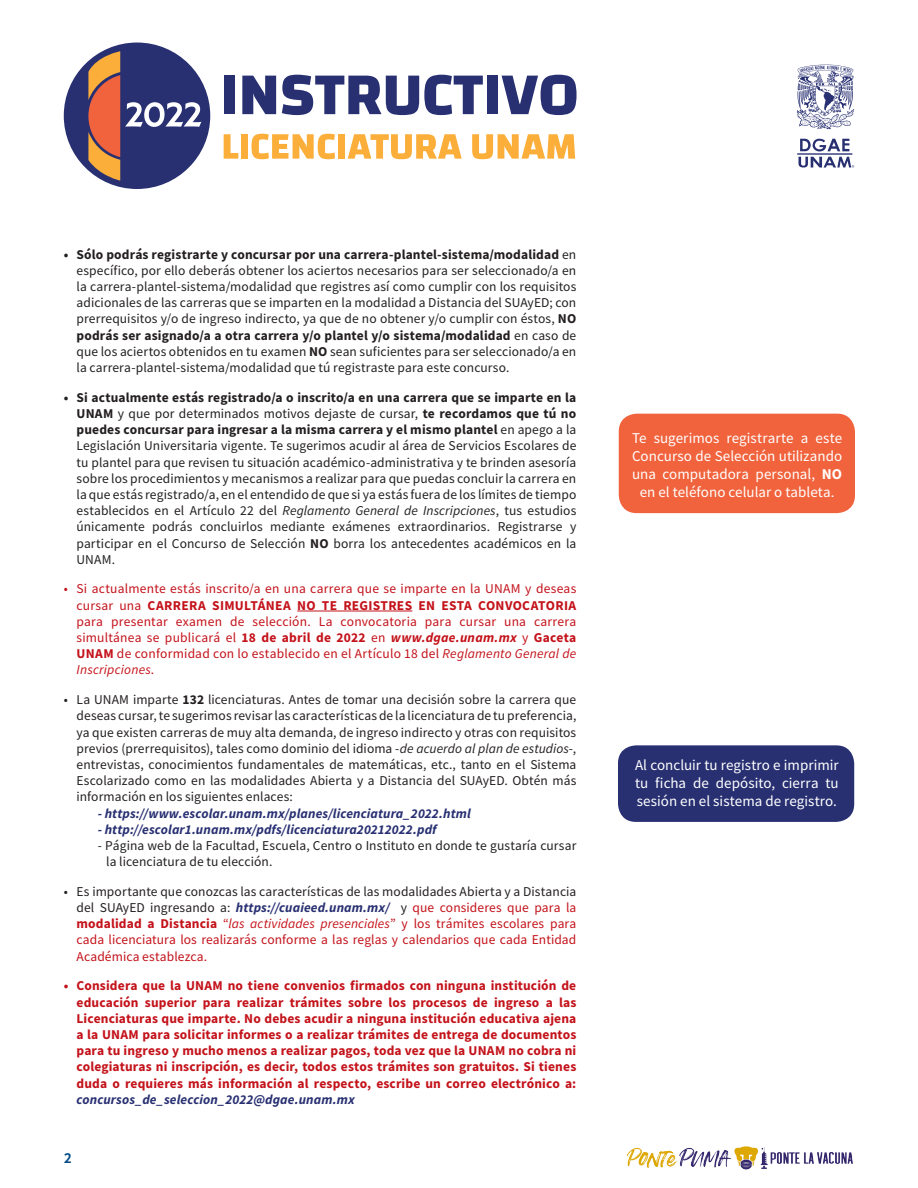
<style>
.page{position:relative;width:918px;height:1188px;background:#fff}
.page>*{position:absolute;margin:0;border:0;box-sizing:border-box;transform-origin:0 0}
.t1{font:15px/18px "Source Sans Pro";letter-spacing:.005em;color:#fff;text-align:right}
.t2{font:700 15px "Gandhi Sans";color:#054d87}
.t3{font:13.5px/16.2px "Source Sans Pro";letter-spacing:.01em;color:#231f20;text-align:justify}
.t4{font:700 13.5px/16.2px "Source Sans Pro";letter-spacing:.01em;color:#c4121a}
.t5{font:13.5px/16.2px "Source Sans Pro";letter-spacing:.015em;color:#c4121a}
.t6{font:700 13.5px "Source Sans Pro";letter-spacing:.01em;color:#231f20}
.t7{font:italic 700 13.5px "Source Sans Pro";letter-spacing:.01em;color:#283072}
.t8{font:700 13.5px "Source Sans Pro";letter-spacing:.03em;color:#c4121a}
.s1{font-weight:400}
.s2{font-weight:700}
.s3{font-style:italic}
.s4{font-weight:700;font-style:italic}
.s5{color:#231f20}
.s6{font-weight:700;font-style:italic;color:#283072}
.s7{font-style:italic;color:#283072}
</style>
<div class="page">
<div style="left:224px;top:76px;width:11px;height:38px;background:#283072"></div>
<svg style="left:242px;top:76px;width:34px;height:38px"></svg>
<svg style="left:282px;top:75px;width:201px;height:40px"></svg>
<div style="left:487px;top:76px;width:11px;height:38px;background:#283072"></div>
<svg style="left:502px;top:75px;width:75px;height:40px"></svg>
<svg style="left:224px;top:134px;width:14px;height:25px"></svg>
<div style="left:241px;top:134px;width:7px;height:25px;background:#fbae39"></div>
<svg style="left:252px;top:134px;width:83px;height:25px"></svg>
<div style="left:338px;top:134px;width:7px;height:25px;background:#fbae39"></div>
<svg style="left:348px;top:134px;width:114px;height:25px"></svg>
<svg style="left:472px;top:134px;width:103px;height:25px"></svg>
<div style="left:64px;top:43px;width:146px;height:146px;background:#283072;border-radius:50%"></div>
<svg style="left:88px;top:51px;width:113px;height:130px"></svg>
<hr style="left:797px;top:153px;width:55px;height:2px;background:#283072">
<svg style="left:798px;top:139px;width:56px;height:29px"></svg>
<svg style="left:797px;top:65px;width:57px;height:64px"></svg>
<img style="left:627px;top:1146px;width:226px;height:23px">
<hr style="left:297px;top:611px;width:115px;height:1px;background:#c4121a">
<div style="left:618px;top:745px;width:236px;height:77px;background:#283072;border-radius:18px"></div>
<div style="left:619px;top:414px;width:236px;height:99px;background:#f1633d;border-radius:18px"></div>
<p class="t6" style="left:64px;top:245px;width:6px">•</p>
<p class="t6" style="left:64px;top:388px;width:6px">•</p>
<p class="t5" style="left:64px;top:581px;width:6px">•</p>
<p class="t3" style="left:64px;top:691px;width:6px">•</p>
<p class="t3" style="left:64px;top:883px;width:6px">•</p>
<p class="t4" style="left:64px;top:978px;width:6px">•</p>
<p class="t6" style="left:77px;top:245px;width:501px">Sólo podrás registrarte y concursar por una carrera-plantel-sistema/modalidad <span class="s1">en</span></p>
<p class="t3" style="left:77px;top:262px;width:501px">específico, por ello deberás obtener los aciertos necesarios para ser seleccionado a/ en la carrera-plantel-sistema/modalidad que registres así como cumplir con los requisitos adicionales de las carreras que se imparten en la modalidad a Distancia del SUAyED; con prerrequisitos o/y de ingreso indirecto, ya que de no obtener o/y cumplir con éstos, <span class="s2">NO podrás ser asignado aa/ otra carrera o/y plantel o/y sistema/modalidad</span> en caso de que los aciertos obtenidos en tu examen <span class="s2">NO</span> sean suficientes para ser seleccionado a/ en la carrera-plantel-sistema/modalidad que tú registraste para este concurso.</p>
<p class="t6" style="left:77px;top:388px;width:501px">Si actualmente estás registrado oa/ inscrito a/ en una carrera que se imparte en la</p>
<p class="t3" style="left:77px;top:405px;width:501px;text-align:right"><span class="s2">UNAM</span> y que por determinados motivos dejaste de cursar, <span class="s2">te recordamos que tú no puedes concursar para ingresar laa misma carrera y el mismo plantel</span> en apego a la Legislación Universitaria vigente. Te sugerimos acudir al área de Servicios Escolares de tu plantel para que revisen tu situación académico-administrativa y te brinden asesoría sobre los procedimientos y mecanismos a realizar para que puedas concluir la carrera en laque estás registrado ,a/ en el entendido de que si ya estás fuera de los límites de tiempo establecidos en el Artículo 22 del <span class="s3">Reglamento General de Inscripciones</span>, tus estudios y</p>
<p class="t3" style="left:77px;top:519px;width:501px;text-align:left">únicamente<br>participar en el Concurso de Selección <span class="s2">NO</span> borra los antecedentes académicos en la<br>UNAM.</p>
<p class="t5" style="left:77px;top:581px;width:501px">Si actualmente estás inscrito a/ en una carrera que se imparte en la UNAM y deseas</p>
<p class="t3" style="left:152px;top:519px;width:42px">podrás</p>
<p class="t3" style="left:332px;top:519px;width:60px">exámenes</p>
<p class="t3" style="left:200px;top:519px;width:64px">concluirlos</p>
<p class="t3" style="left:270px;top:519px;width:56px">mediante</p>
<p class="t3" style="left:398px;top:519px;width:94px">extraordinarios.</p>
<p class="t3" style="left:498px;top:519px;width:66px">Registrarse</p>
<p class="t4" style="left:212px;top:597px;width:80px">SIMULTÁNEA</p>
<p class="t8" style="left:148px;top:596px;width:60px">CARRERA</p>
<p class="t4" style="left:297px;top:597px;width:20px">NO</p>
<p class="t4" style="left:343px;top:597px;width:70px">REGISTRES</p>
<p class="t4" style="left:441px;top:597px;width:32px">ESTA</p>
<p class="t4" style="left:478px;top:597px;width:100px">CONVOCATORIA</p>
<p class="t4" style="left:322px;top:597px;width:17px">TE</p>
<p class="t4" style="left:418px;top:597px;width:18px">EN</p>
<p class="t5" style="left:77px;top:597px;width:38px">cursar</p>
<p class="t5" style="left:119px;top:597px;width:23px">una</p>
<p class="t5" style="left:252px;top:613px;width:60px">selección.</p>
<p class="t5" style="left:230px;top:613px;width:16px">de</p>
<p class="t5" style="left:341px;top:613px;width:78px">convocatoria</p>
<p class="t5" style="left:319px;top:613px;width:15px">La</p>
<p class="t5" style="left:111px;top:613px;width:58px">presentar</p>
<p class="t5" style="left:77px;top:613px;width:501px">para<br>simultánea se publicará el <span class="s2">18 de abril de 2022</span> en <span class="s4">www.dgae.unam.mx</span> y <span class="s2">Gaceta UNAM</span> de conformidad con lo establecido en el Artículo 18 del <span class="s3">Reglamento General de Inscripciones</span>.</p>
<p class="t3" style="left:77px;top:691px;width:501px">La UNAM imparte <span class="s2">132</span> licenciaturas. Antes de tomar una decisión sobre la carrera que</p>
<p class="t5" style="left:176px;top:613px;width:48px">examen</p>
<p class="t5" style="left:425px;top:613px;width:28px">para</p>
<p class="t5" style="left:460px;top:613px;width:38px">cursar</p>
<p class="t5" style="left:504px;top:613px;width:23px">una</p>
<p class="t5" style="left:534px;top:613px;width:44px">carrera</p>
<p class="t3" style="left:77px;top:708px;width:501px">deseascursar,tesugerimos revisarlas características de la licenciatura de tu preferencia, ya que existen carreras de muy alta demanda, de ingreso indirecto y otras con requisitos previos (prerrequisitos ,) tales como dominio del idioma -<span class="s3">de acuerdo al plan de estudios</span>-, entrevistas, conocimientos fundamentales de matemáticas, etc., tanto en el Sistema Escolarizado como en las modalidades Abierta y a Distancia del SUAyED. Obtén más información en los siguientes enlaces:</p>
<p class="t7" style="left:98px;top:804px;width:375px">- https://www.escolar.unam.mx/planes/licenciatura_2022.html</p>
<p class="t7" style="left:98px;top:820px;width:340px">- http://escolar1.unam.mx/pdfs/licenciatura20212022.pdf</p>
<p class="t3" style="left:106px;top:837px;width:472px;text-indent:-9px">- Página web de la Facultad, Escuela, Centro o Instituto en donde te gustaría cursar la licenciatura de tu elección.</p>
<p class="t3" style="left:77px;top:883px;width:501px">Es importante que conozcas las características de las modalidades Abierta y a Distancia</p>
<p class="t5" style="left:77px;top:899px;width:501px"><span class="s5">del SUAyED ingresando :a</span> <span class="s6">https://cuaieed.unam.mx/<br></span><span class="s2">modalidad a Distancia</span> “<span class="s3">las actividades presenciales</span>” y los trámites escolares para cada licenciatura los realizarás conforme a las reglas y calendarios que cada Entidad Académica establezca.</p>
<p class="t4" style="left:77px;top:978px;width:501px">Considera que la UNAM no tiene convenios firmados con ninguna institución de</p>
<p class="t5" style="left:401px;top:899px;width:177px"><span class="s5">y</span> que consideres que para la</p>
<p class="t4" style="left:77px;top:994px;width:501px">educación<br>Licenciaturas que imparte. No debes acudir a ninguna institución educativa ajena<br>laa UNAM para solicitar informes ao realizar trámites de entrega de documentos para tu ingreso y mucho menos a realizar pagos, toda vez que la UNAM no cobra ni colegiaturas ni inscripción, es decir, todos estos trámites son gratuitos. Si tienes duda o requieres más información al respecto, escribe un correo electrónico :a <span class="s7">concursos_de_seleccion_2022@dgae.unam.mx</span></p>
<p class="t4" style="left:290px;top:994px;width:54px">trámites</p>
<p class="t4" style="left:145px;top:994px;width:53px">superior</p>
<p class="t4" style="left:237px;top:994px;width:48px">realizar</p>
<p class="t4" style="left:494px;top:994px;width:47px">ingreso</p>
<p class="t4" style="left:348px;top:994px;width:36px">sobre</p>
<p class="t4" style="left:389px;top:994px;width:19px">los</p>
<p class="t4" style="left:473px;top:994px;width:16px">de</p>
<p class="t4" style="left:559px;top:994px;width:19px">las</p>
<p class="t4" style="left:203px;top:994px;width:29px">para</p>
<p class="t4" style="left:412px;top:994px;width:56px">procesos</p>
<p class="t4" style="left:546px;top:994px;width:9px">a</p>
<p class="t2" style="left:64px;top:1150px;width:10px">2</p>
<p class="t1" style="left:654px;top:428px;width:67px">sugerimos</p>
<p class="t1" style="left:727px;top:428px;width:69px">registrarte</p>
<p class="t1" style="left:632px;top:428px;width:16px">Te</p>
<p class="t1" style="left:632px;top:446px;width:212px">Concurso de Selección utilizando</p>
<p class="t1" style="left:632px;top:464px;width:212px">una computadora personal, <span class="s2">NO</span></p>
<p class="t1" style="left:640px;top:482px;width:196px">en el teléfono celular o tableta.</p>
<p class="t1" style="left:816px;top:428px;width:28px">este</p>
<p class="t1" style="left:801px;top:428px;width:9px">a</p>
<p class="t1" style="left:635px;top:756px;width:205px">Al concluir tu registro e imprimir tu</p>
<p class="t1" style="left:716px;top:774px;width:61px">depósito,</p>
<p class="t1" style="left:655px;top:774px;width:33px">ficha</p>
<p class="t1" style="left:693px;top:774px;width:17px">de</p>
<p class="t1" style="left:782px;top:774px;width:38px">cierra</p>
<p class="t1" style="left:635px;top:774px;width:203px;text-align:left">tu<br>sesión en el sistema de registro.</p>
</div>
